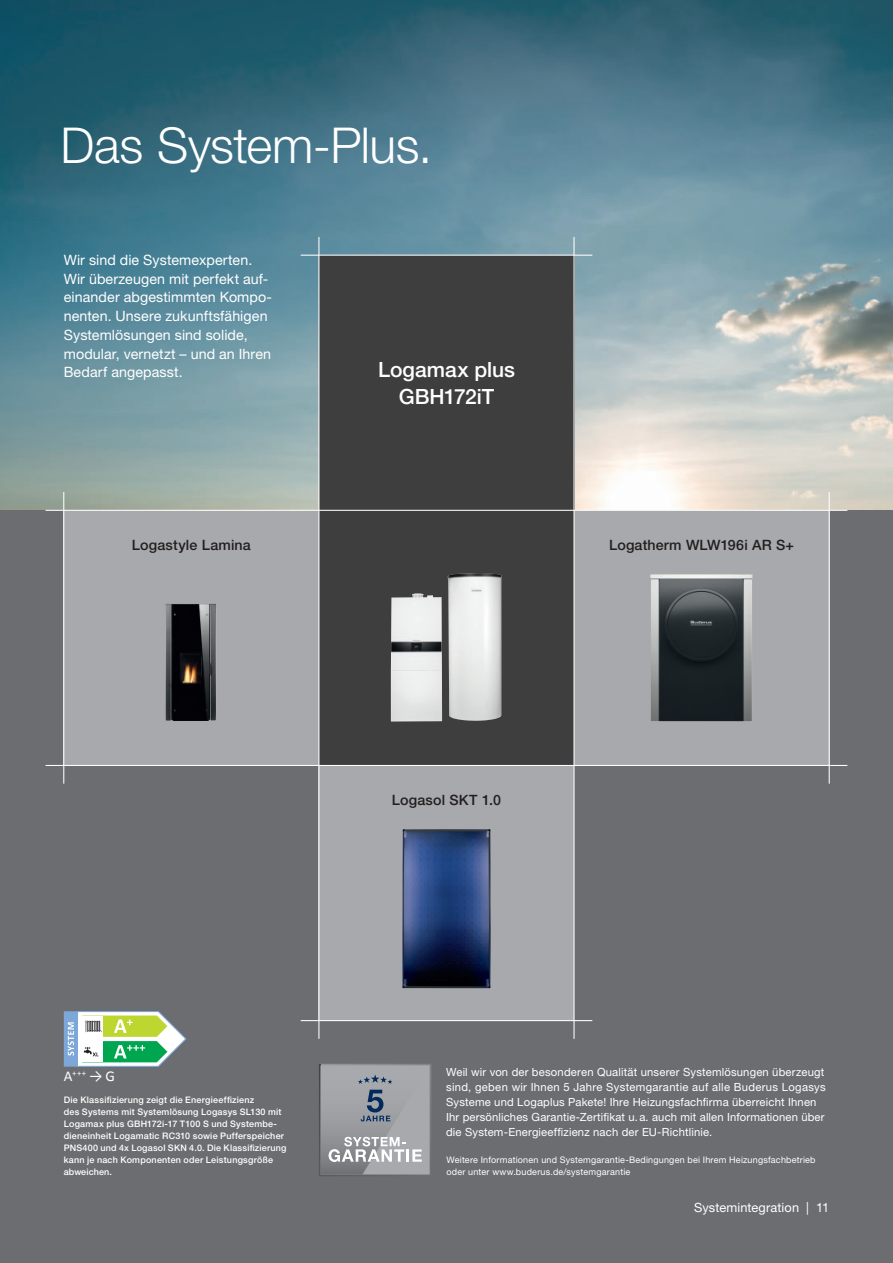
<style>
.page{position:relative;width:893px;height:1263px;background:#fff}
.page>*{position:absolute;margin:0;border:0;box-sizing:border-box;transform-origin:0 0}
.t1{font:300 49.5px "Helvetica Neue LT Pro";letter-spacing:-.01em;color:#fff}
.t2{font:500 21px/27px "Helvetica Neue LT Pro";color:#fff;text-align:center}
.t3{font:15px "Calibri";color:#fff}
.t4{font:14.25px/18.8px "Helvetica Neue LT Pro";letter-spacing:.005em;color:#fff}
.t5{font:500 14.25px "Helvetica Neue LT Pro";letter-spacing:.01em;color:#231f20}
.t6{font:12.75px "Helvetica Neue LT Pro";letter-spacing:.01em;color:#fff}
.t7{font:11.25px/15px "Helvetica Neue LT Pro";letter-spacing:.015em;color:#fff}
.t8{font:500 9px/12px "Helvetica Neue LT Pro";letter-spacing:.025em;color:#fff}
.t9{font:9px/12px "Helvetica Neue LT Pro";letter-spacing:.025em;color:#fff}
</style>
<div class="page">
<img style="left:0;top:0;width:893px;height:510px">
<div style="left:0;top:510px;width:893px;height:753px;background:#6c6d70"></div>
<div style="left:319px;top:255px;width:255px;height:255px;background:#3e3e3f"></div>
<svg style="left:319px;top:511px;width:254px;height:254px;background:#585959"></svg>
<div style="left:319px;top:765px;width:255px;height:255px;background:#a8a9ad"></div>
<div style="left:64px;top:510px;width:255px;height:255px;background:#a8a9ad"></div>
<div style="left:574px;top:510px;width:255px;height:255px;background:#a8a9ad"></div>
<hr style="left:318px;top:237px;width:1px;height:802px;background:#fff">
<hr style="left:573px;top:237px;width:2px;height:802px;background:#fff">
<hr style="left:829px;top:492px;width:1px;height:292px;background:#fff">
<hr style="left:46px;top:510px;width:801px;height:1px;background:#fff">
<hr style="left:301px;top:255px;width:291px;height:1px;background:#fff">
<hr style="left:301px;top:1020px;width:291px;height:1px;background:#fff">
<hr style="left:46px;top:765px;width:801px;height:1px;background:#fff">
<svg style="left:319px;top:1064px;width:112px;height:112px;background:#9ea0a5"></svg>
<img style="left:402px;top:829px;width:89px;height:159px">
<img style="left:650px;top:574px;width:103px;height:147px">
<svg style="left:64px;top:1011px;width:122px;height:56px;background:#a1c7a3"></svg>
<img style="left:448px;top:573px;width:26px;height:144px">
<img style="left:165px;top:604px;width:51px;height:117px">
<hr style="left:63px;top:492px;width:1px;height:292px;background:#fff">
<h1 class="t1" style="left:61px;top:115px;width:373px">Das System-Plus.</h1>
<p class="t4" style="left:64px;top:250px;width:210px">Wir sind die Systemexperten.<br>Wir überzeugen mit perfekt auf&shy;einander abgestimmten Kompo&shy;nenten. Unsere zukunftsfähigen<br>Systemlösungen sind solide, modular, vernetzt – und an Ihren<br>Bedarf angepasst.</p>
<p class="t5" style="left:132px;top:536px;width:120px">Logastyle Lamina</p>
<h2 class="t2" style="left:378px;top:355px;width:139px">Logamax plus<br>GBH172iT</h2>
<p class="t5" style="left:609px;top:536px;width:187px">Logatherm WLW196i AR S+</p>
<p class="t5" style="left:392px;top:791px;width:111px">Logasol SKT 1.0</p>
<h3 class="t3" style="left:64px;top:1066px;width:53px">A<sup>+++</sup> → G</h3>
<p class="t8" style="left:64px;top:1093px;width:224px">Die Klassifizierung zeigt die Energieeffizienz<br>des Systems mit Systemlösung Logasys SL130 mit Logamax plus GBH172i-17 T100 S und Systembe&shy;dieneinheit Logamatic RC310 sowie Pufferspeicher PNS400 und 4x Logasol SKN 4.0. Die Klassifizierung kann je nach Komponenten oder Leistungsgröße abweichen.</p>
<p class="t7" style="left:446px;top:1064px;width:381px">Weil wir von der besonderen Qualität unserer Systemlösungen überzeugt sind, geben wir Ihnen 5 Jahre Systemgarantie auf alle Buderus Logasys Systeme und Logaplus Pakete! Ihre Heizungsfachfirma überreicht Ihnen Ihr persönliches Garantie-Zertifikat u.a. auch mit allen Informationen über die System-Energieeffizienz nach der EU-Richtlinie.</p>
<p class="t9" style="left:446px;top:1153px;width:371px">Weitere Informationen und Systemgarantie-Bedingungen bei Ihrem Heizungsfachbetrieb oder unter www.buderus.de/systemgarantie</p>
<p class="t6" style="left:694px;top:1200px;width:137px">Systemintegration | 11</p>
</div>
